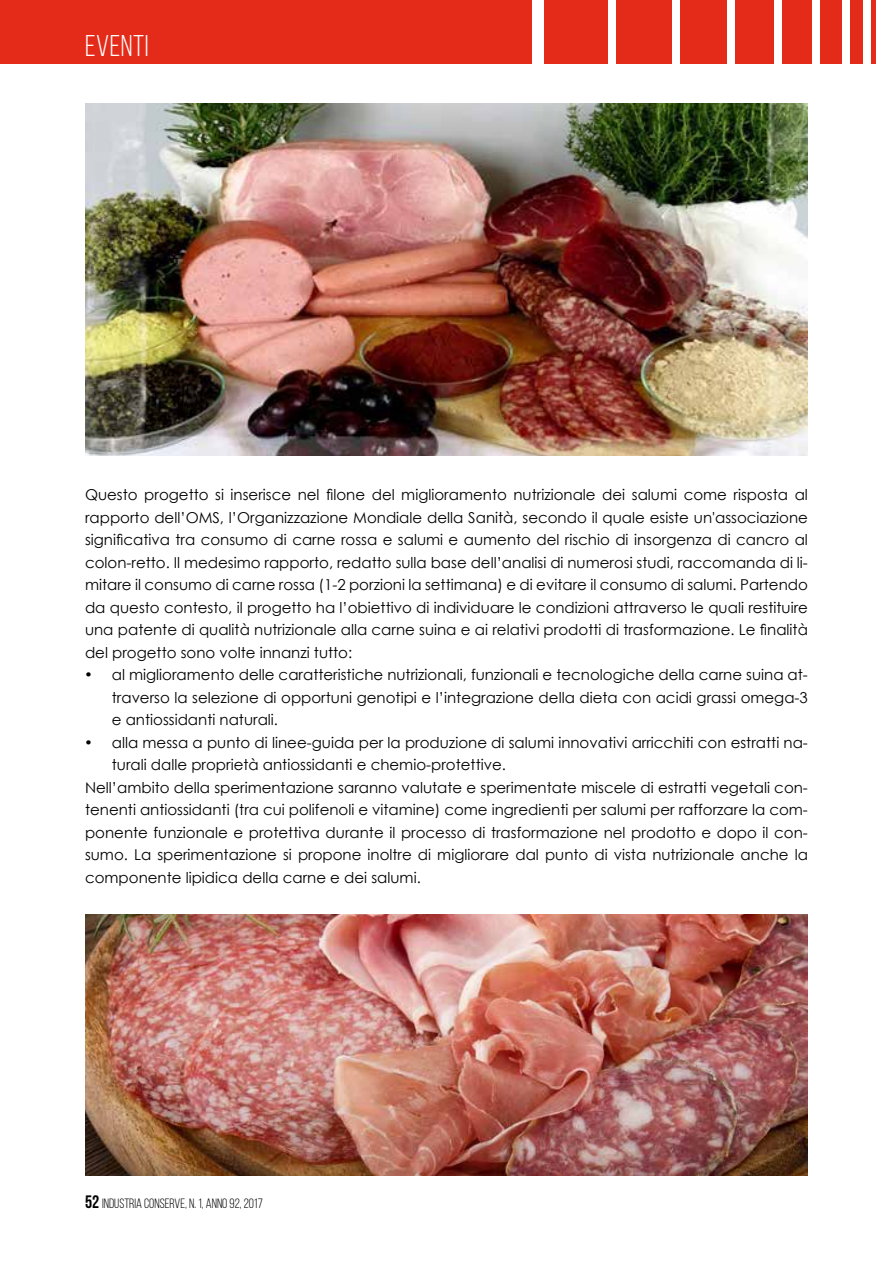
<style>
.page{position:relative;width:893px;height:1263px;background:#fff}
.page>*{position:absolute;margin:0;border:0;box-sizing:border-box;transform-origin:0 0}
.t1{font:30px "Bebas Neue";letter-spacing:.02em;color:#fff}
.t2{font:15px/22.5px "Century Gothic";color:#000;text-align:justify}
.t3{font:13.5px "Bebas Neue";color:#000}
.s1{font-weight:700;font-size:18px}
</style>
<div class="page">
<div style="left:0;top:0;width:531px;height:64px;background:#e42a18"></div>
<div style="left:544px;top:0;width:64px;height:64px;background:#e42a18"></div>
<div style="left:617px;top:0;width:55px;height:64px;background:#e42a18"></div>
<div style="left:680px;top:0;width:47px;height:64px;background:#e42a18"></div>
<div style="left:736px;top:0;width:38px;height:64px;background:#e42a18"></div>
<div style="left:782px;top:0;width:30px;height:64px;background:#e42a18"></div>
<div style="left:821px;top:0;width:21px;height:64px;background:#e42a18"></div>
<div style="left:850px;top:0;width:13px;height:64px;background:#e42a18"></div>
<hr style="left:872px;top:0;width:4px;height:64px;background:#e42a18">
<img style="left:85px;top:104px;width:723px;height:351px">
<img style="left:85px;top:914px;width:723px;height:261px">
<h1 class="t1" style="left:85px;top:30px;width:65px">EVENTI</h1>
<p class="t2" style="left:85px;top:483px;width:724px">Questo progetto si inserisce nel filone del miglioramento nutrizionale dei salumi come risposta al rapporto dell’OMS, l’Organizzazione Mondiale della Sanità, secondo il quale esiste un'associazione significativa tra consumo di carne rossa e salumi e aumento del rischio di insorgenza di cancro al colon-retto. Il medesimo rapporto, redatto sulla base dell’analisi di numerosi studi, raccomanda di li&shy;mitare il consumo di carne rossa (1-2 porzioni la settimana) e di evitare il consumo di salumi. Partendo da questo contesto, il progetto ha l’obiettivo di individuare le condizioni attraverso le quali restituire una patente di qualità nutrizionale alla carne suina e ai relativi prodotti di trasformazione. Le finalità del progetto sono volte innanzi tutto:</p>
<p class="t2" style="left:112px;top:663px;width:698px;text-indent:-27px">• al miglioramento delle caratteristiche nutrizionali, funzionali e tecnologiche della carne suina at&shy;traverso la selezione di opportuni genotipi e l’integrazione della dieta con acidi grassi omega-3 e antiossidanti naturali.</p>
<p class="t2" style="left:85px;top:731px;width:724px">• alla messa a punto di linee-guida per la produzione di salumi innovativi arricchiti con estratti na-</p>
<p class="t2" style="left:112px;top:753px;width:396px">turali dalle proprietà antiossidanti e chemio-protettive.</p>
<p class="t2" style="left:85px;top:776px;width:724px">Nell’ambito della sperimentazione saranno valutate e sperimentate miscele di estratti vegetali con-</p>
<p class="t2" style="left:85px;top:798px;width:724px">tenenti antiossidanti (tra cui polifenoli e vitamine) come ingredienti per salumi per rafforzare la com-</p>
<p class="t2" style="left:85px;top:821px;width:724px">ponente funzionale e protettiva durante il processo di trasformazione nel prodotto e dopo il con-</p>
<p class="t2" style="left:85px;top:843px;width:724px">sumo. La sperimentazione si propone inoltre di migliorare dal punto di vista nutrizionale anche la</p>
<p class="t2" style="left:85px;top:866px;width:337px">componente lipidica della carne e dei salumi.</p>
<p class="t3" style="left:85px;top:1196px;width:179px"><span class="s1">52</span> INDUSTRIA CONSERVE, N. 1, ANNO 92, 2017</p>
</div>
